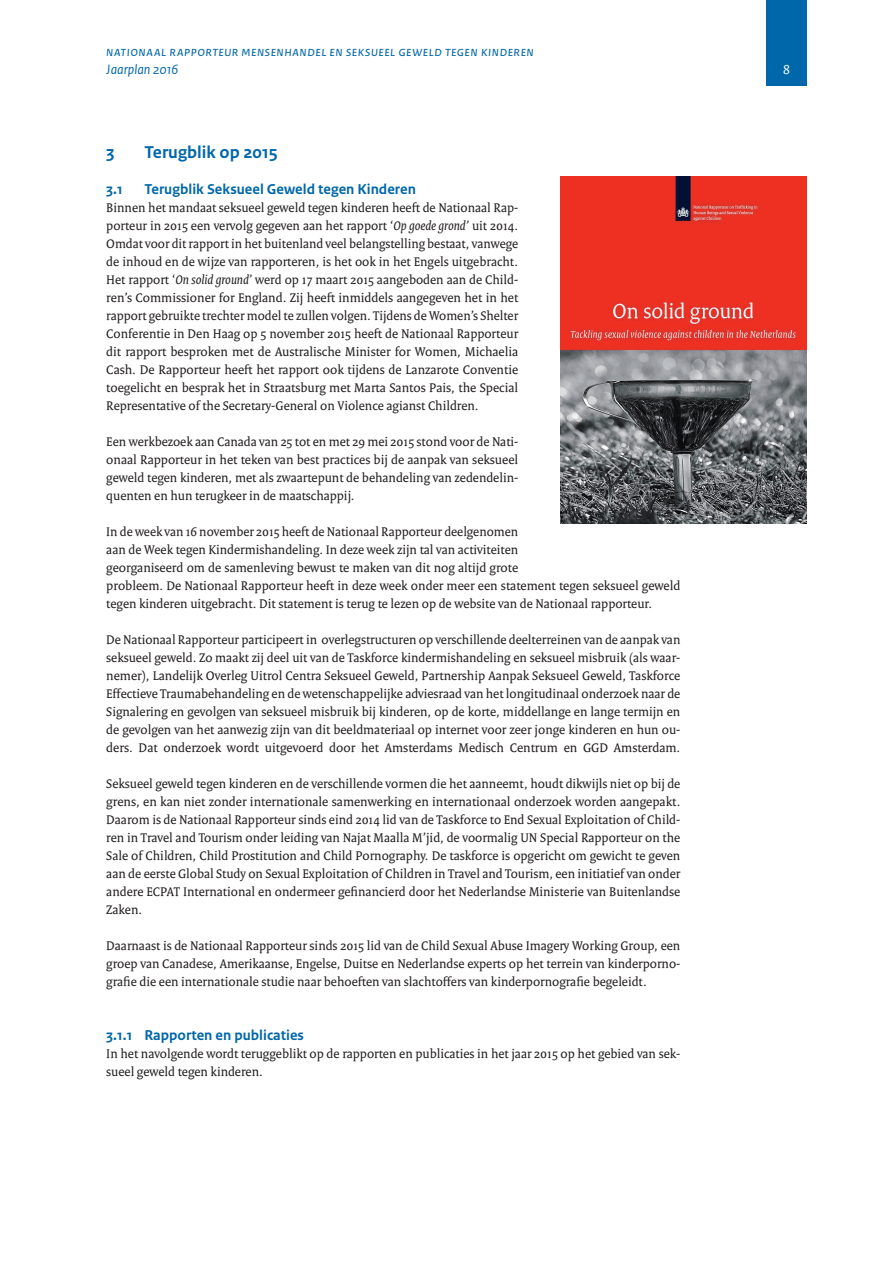
<style>
.page{position:relative;width:893px;height:1263px;background:#fff}
.page>*{position:absolute;margin:0;border:0;box-sizing:border-box;transform-origin:0 0}
.t1{font:700 18px "Rijksoverheid Sans Text";color:#0067aa}
.t2{font:700 15px "Rijksoverheid Sans Text";color:#0067aa}
.t3{font:italic 14.25px/18px "Rijksoverheid Sans Text";letter-spacing:.035em;color:#0067aa}
.t4{font:14.25px "Rijksoverheid Serif";color:#fff}
.t5{font:13.5px/18px "Rijksoverheid Serif";color:#231f20;text-align:justify}
.s1{font-style:italic}
</style>
<div class="page">
<div style="left:766px;top:0;width:41px;height:85px;background:#0067aa"></div>
<img style="left:561px;top:176px;width:246px;height:348px">
<p class="t3" style="left:106px;top:43px;width:429px">nationaal rapporteur mensenhandel en seksueel geweld tegen kinderen<br>Jaarplan 2016</p>
<h1 class="t1" style="left:106px;top:142px;width:10px">3</h1>
<h1 class="t1" style="left:145px;top:142px;width:135px">Terugblik op 2015</h1>
<p class="t2" style="left:106px;top:181px;width:18px">3.1</p>
<p class="t2" style="left:145px;top:181px;width:273px">Terugblik Seksueel Geweld tegen Kinderen</p>
<p class="t5" style="left:106px;top:199px;width:413px">Binnen het mandaat seksueel geweld tegen kinderen heeft de Nationaal Rap&shy;porteur in 2015 een vervolg gegeven aan het rapport ‘<span class="s1">Op goede grond’</span> uit 2014.<br>Omdat voor dit rapport in het buitenland veel belangstelling bestaat, vanwege de inhoud en de wijze van rapporteren, is het ook in het Engels uitgebracht.<br>Het rapport ‘<span class="s1">On solid ground’</span> werd op 17 maart 2015 aangeboden aan de Child&shy;ren’s Commissioner for England. Zij heeft inmiddels aangegeven het in het rapport gebruikte trechter model te zullen volgen. Tijdens de Women’s Shelter Conferentie in Den Haag op 5 november 2015 heeft de Nationaal Rapporteur dit rapport besproken met de Australische Minister for Women, Michaelia Cash. De Rapporteur heeft het rapport ook tijdens de Lanzarote Conventie toegelicht en besprak het in Straatsburg met Marta Santos Pais, the Special Representative of the Secretary-General on Violence agianst Children.</p>
<p class="t5" style="left:106px;top:433px;width:413px">Een werkbezoek aan Canada van 25 tot en met 29 mei 2015 stond voor de Nati&shy;onaal Rapporteur in het teken van best practices bij de aanpak van seksueel geweld tegen kinderen, met als zwaartepunt de behandeling van zedendelin&shy;quenten en hun terugkeer in de maatschappij.</p>
<p class="t5" style="left:106px;top:523px;width:576px;text-align:left">In de week van 16 november 2015 heeft de Nationaal Rapporteur deelgenomen<br>aan de Week tegen Kindermishandeling. In deze week zijn tal van activiteiten<br>georganiseerd om de samenleving bewust te maken van dit nog altijd grote<br>probleem. De Nationaal Rapporteur heeft in deze week onder meer een statement tegen seksueel geweld tegen kinderen uitgebracht. Dit statement is terug te lezen op de website van de Nationaal rapporteur.</p>
<p class="t5" style="left:106px;top:631px;width:576px">De Nationaal Rapporteur participeert in overlegstructuren op verschillende deelterreinen van de aanpak van seksueel geweld. Zo maakt zij deel uit van de Taskforce kindermishandeling en seksueel misbruik (als waar&shy;nemer), Landelijk Overleg Uitrol Centra Seksueel Geweld, Partnership Aanpak Seksueel Geweld, Taskforce Effectieve Traumabehandeling en de wetenschappelijke adviesraad van het longitudinaal onderzoek naar de Signalering en gevolgen van seksueel misbruik bij kinderen, op de korte, middellange en lange termijn en de gevolgen van het aanwezig zijn van dit beeldmateriaal op internet voor zeer jonge kinderen en hun ou&shy;ders. Dat onderzoek wordt uitgevoerd door het Amsterdams Medisch Centrum en GGD Amsterdam.</p>
<p class="t5" style="left:106px;top:775px;width:576px">Seksueel geweld tegen kinderen en de verschillende vormen die het aanneemt, houdt dikwijls niet op bij de grens, en kan niet zonder internationale samenwerking en internationaal onderzoek worden aangepakt.<br>Daarom is de Nationaal Rapporteur sinds eind 2014 lid van de Taskforce to End Sexual Exploitation of Child&shy;ren in Travel and Tourism onder leiding van Najat Maalla M’jid, de voormalig UN Special Rapporteur on the Sale of Children, Child Prostitution and Child Pornography. De taskforce is opgericht om gewicht te geven aan de eerste Global Study on Sexual Exploitation of Children in Travel and Tourism, een initiatief van onder andere ECPAT International en ondermeer gefinancierd door het Nederlandse Ministerie van Buitenlandse Zaken.</p>
<p class="t5" style="left:106px;top:937px;width:576px">Daarnaast is de Nationaal Rapporteur sinds 2015 lid van de Child Sexual Abuse Imagery Working Group, een groep van Canadese, Amerikaanse, Engelse, Duitse en Nederlandse experts op het terrein van kinderporno&shy;grafie die een internationale studie naar behoeften van slachtoffers van kinderpornografie begeleidt.</p>
<p class="t2" style="left:106px;top:1027px;width:199px">3.1.1 Rapporten en publicaties</p>
<p class="t5" style="left:106px;top:1045px;width:575px">In het navolgende wordt teruggeblikt op de rapporten en publicaties in het jaar 2015 op het gebied van sek&shy;sueel geweld tegen kinderen.</p>
<p class="t4" style="left:783px;top:61px;width:8px">8</p>
</div>
